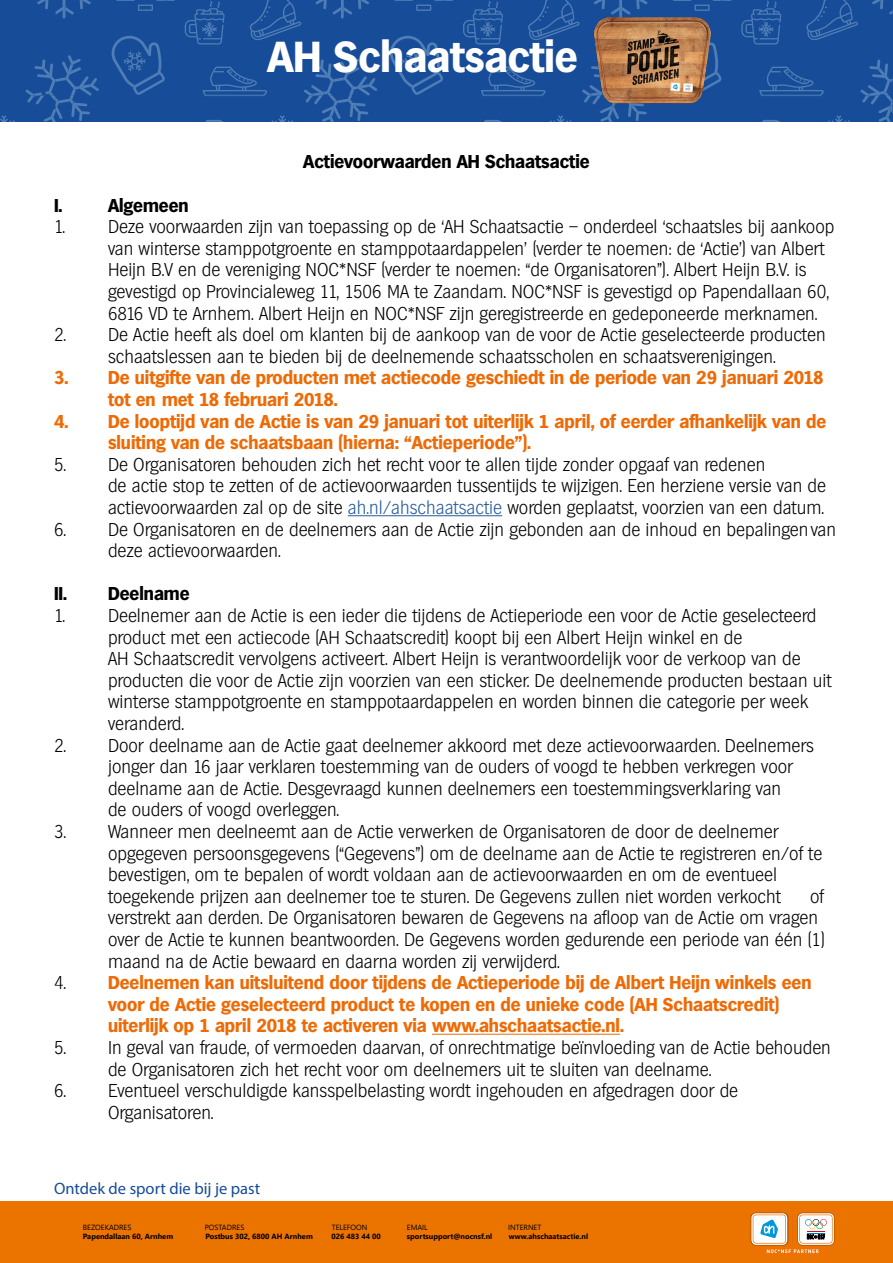
<style>
.page{position:relative;width:893px;height:1263px;background:#fff}
.page>*{position:absolute;margin:0;border:0;box-sizing:border-box;transform-origin:0 0}
.t1{font:700 42px "Hamburg TS";color:#fff}
.t2{font:200 18px/21.6px "Hamburg TS";color:#000}
.t3{font:700 18px/21.6px "Hamburg TS";color:#ed6b06}
.t4{font:700 18px "Hamburg TS";color:#000}
.t5{font:16.5px "Myriad Pro";color:#164c98}
.t6{font:700 7.5px "Segoe UI";color:#000}
.t7{font:7.5px "Segoe UI";color:#000}
.s1{color:#275b9b}
.s2{font-weight:200;color:#000}
</style>
<div class="page">
<div style="left:0;top:1201px;width:893px;height:62px;background:#eb7300"></div>
<svg style="left:751px;top:1213px;width:83px;height:40px"></svg>
<hr style="left:792px;top:1213px;width:1px;height:32px;background:#ed6b06">
<svg style="left:0;top:0;width:893px;height:122px;background:#1b509a"></svg>
<img style="left:593px;top:12px;width:119px;height:97px">
<hr style="left:348px;top:515px;width:154px;height:1px;background:#275b9b">
<hr style="left:432px;top:1034px;width:188px;height:1px;background:#ed6b06">
<h1 class="t1" style="left:267px;top:32px;width:312px">AH Schaatsactie</h1>
<p class="t4" style="left:303px;top:151px;width:288px">Actievoorwaarden AH Schaatsactie</p>
<p class="t4" style="left:54px;top:194px;width:10px">I.</p>
<p class="t4" style="left:108px;top:194px;width:82px">Algemeen</p>
<p class="t2" style="left:108px;top:216px;width:728px;text-indent:-54px">1. Deze voorwaarden zijn van toepassing op de ‘AH Schaatsactie – onderdeel ‘schaatsles bij aankoop van winterse stamppotgroente en stamppotaardappelen’ (verder te noemen: de ‘Actie’) van Albert Heijn B.V en de vereniging NOC*NSF (verder te noemen: “de Organisatoren”). Albert Heijn B.V. is gevestigd op Provincialeweg 11, 1506 MA te Zaandam. NOC*NSF is gevestigd op Papendallaan 60, 6816 VD te Arnhem. Albert Heijn en NOC*NSF zijn geregistreerde en gedeponeerde merknamen.</p>
<p class="t2" style="left:54px;top:324px;width:773px;text-align:center">2. De Actie heeft als doel om klanten bij de aankoop van de voor de Actie geselecteerde producten schaatslessen aan te bieden bij de deelnemende schaatsscholen en schaatsverenigingen.</p>
<p class="t3" style="left:108px;top:367px;width:717px;text-indent:-54px">3. De uitgifte van de producten met actiecode geschiedt in de periode van 29 januari 2018 tot en met 18 februari 2018.</p>
<p class="t3" style="left:108px;top:410px;width:720px;text-indent:-54px">4. De looptijd van de Actie is van 29 januari tot uiterlijk 1 april, of eerder afhankelijk van de sluiting van de schaatsbaan (hierna: “Actieperiode”).</p>
<p class="t2" style="left:108px;top:453px;width:720px;text-indent:-54px">5. De Organisatoren behouden zich het recht voor te allen tijde zonder opgaaf van redenen<br>de actie stop te zetten of de actievoorwaarden tussentijds te wijzigen. Een herziene versie van de actievoorwaarden zal op de site <span class="s1">ah.nl/ahschaatsactie</span> worden geplaatst, voorzien van een datum.</p>
<p class="t2" style="left:108px;top:518px;width:730px;text-indent:-54px">6. De Organisatoren en de deelnemers aan de Actie zijn gebonden aan de inhoud en bepalingenvan deze actievoorwaarden.</p>
<p class="t4" style="left:54px;top:583px;width:137px">II. Deelname</p>
<p class="t2" style="left:108px;top:605px;width:725px;text-indent:-54px">1. Deelnemer aan de Actie is een ieder die tijdens de Actieperiode een voor de Actie geselecteerd product met een actiecode (AH Schaatscredit) koopt bij een Albert Heijn winkel en de<br>AH Schaatscredit vervolgens activeert. Albert Heijn is verantwoordelijk voor de verkoop van de producten die voor de Actie zijn voorzien van een sticker. De deelnemende producten bestaan uit winterse stamppotgroente en stamppotaardappelen en worden binnen die categorie per week veranderd.</p>
<p class="t2" style="left:108px;top:734px;width:707px;text-indent:-54px">2. Door deelname aan de Actie gaat deelnemer akkoord met deze actievoorwaarden. Deelnemers jonger dan 16 jaar verklaren toestemming van de ouders of voogd te hebben verkregen voor deelname aan de Actie. Desgevraagd kunnen deelnemers een toestemmingsverklaring van<br>de ouders of voogd overleggen.</p>
<p class="t2" style="left:108px;top:821px;width:716px;text-indent:-54px">3. Wanneer men deelneemt aan de Actie verwerken de Organisatoren de door de deelnemer opgegeven persoonsgegevens (“Gegevens”) om de deelname aan de Actie te registreren en/of te bevestigen, om te bepalen of wordt voldaan aan de actievoorwaarden en om de eventueel toegekende prijzen aan deelnemer toe te sturen. De Gegevens zullen niet worden verkocht</p>
<p class="t2" style="left:108px;top:885px;width:719px;text-indent:702px">of verstrekt aan derden. De Organisatoren bewaren de Gegevens na afloop van de Actie om vragen over de Actie te kunnen beantwoorden. De Gegevens worden gedurende een periode van één (1) maand na de Actie bewaard en daarna worden zij verwijderd.</p>
<p class="t3" style="left:108px;top:972px;width:705px;text-indent:-54px"><span class="s2">4.</span> Deelnemen kan uitsluitend door tijdens de Actieperiode bij de Albert Heijn winkels een voor de Actie geselecteerd product te kopen en de unieke code (AH Schaatscredit) uiterlijk op 1 april 2018 te activeren via www.ahschaatsactie.nl.</p>
<p class="t2" style="left:108px;top:1037px;width:724px;text-indent:-54px">5. In geval van fraude, of vermoeden daarvan, of onrechtmatige beïnvloeding van de Actie behouden de Organisatoren zich het recht voor om deelnemers uit te sluiten van deelname.</p>
<p class="t2" style="left:108px;top:1080px;width:632px;text-indent:-54px">6. Eventueel verschuldigde kansspelbelasting wordt ingehouden en afgedragen door de<br>Organisatoren.</p>
<p class="t5" style="left:54px;top:1179px;width:208px">Ontdek de sport die bij je past</p>
<p class="t7" style="left:83px;top:1221px;width:50px">BEZOEKADRES</p>
<p class="t7" style="left:205px;top:1221px;width:41px">POSTADRES</p>
<p class="t7" style="left:332px;top:1221px;width:37px">TELEFOON</p>
<p class="t7" style="left:407px;top:1221px;width:22px">EMAIL</p>
<p class="t7" style="left:508px;top:1221px;width:35px">INTERNET</p>
<p class="t6" style="left:83px;top:1230px;width:92px">Papendallaan 60, Arnhem</p>
<p class="t6" style="left:205px;top:1230px;width:109px">Postbus 302, 6800 AH Arnhem</p>
<p class="t6" style="left:331px;top:1230px;width:51px">026 483 44 00</p>
<p class="t6" style="left:407px;top:1230px;width:87px">sportsupport@nocnsf.nl</p>
<p class="t6" style="left:509px;top:1230px;width:81px">www.ahschaatsactie.nl</p>
</div>
